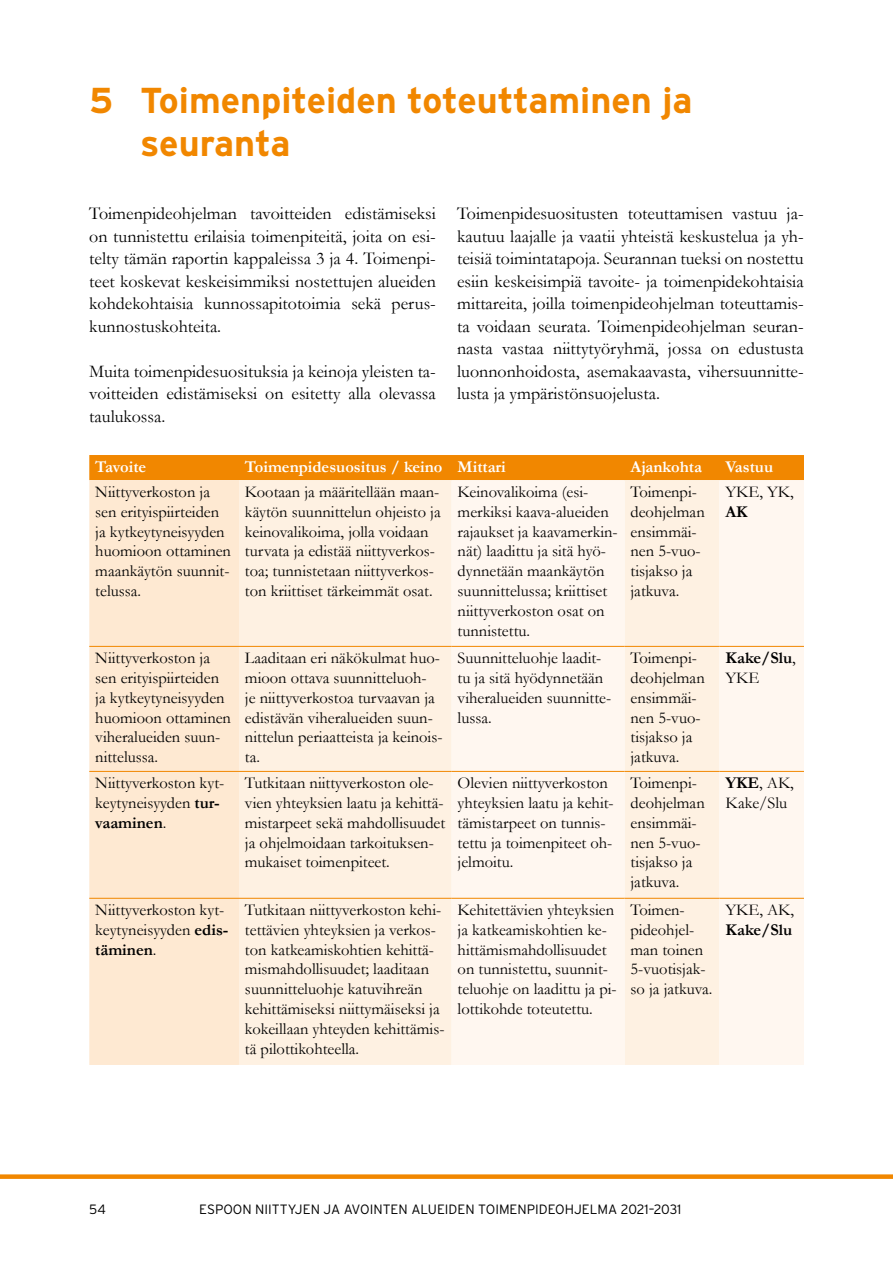
<style>
.page{position:relative;width:893px;height:1263px;background:#fff}
.page>*{position:absolute;margin:0;border:0;box-sizing:border-box;transform-origin:0 0}
.t1{font:700 36px/43.2px "Interstate";color:#f18700}
.Leipis{font:18px/22.5px "Garamond";color:#000;text-align:justify}
.taulukko_txt{font:16.5px/19.8px "Garamond";color:#000}
.taulukko_otsikko_bol{font:700 16.5px "Garamond";color:#fff}
.taulukko_txt-2{font:700 16.5px/19.8px "Garamond";color:#000}
.t2{font:300 13.5px "Interstate";color:#000}
.s1{font-weight:700}
.s2{font-weight:400}
</style>
<div class="page">
<div style="left:0;top:1174px;width:893px;height:5px;background:#f18700"></div>
<div style="left:89px;top:455px;width:715px;height:25px;background:#f18700"></div>
<div style="left:89px;top:480px;width:150px;height:585px;background:#fee9d2"></div>
<div style="left:239px;top:480px;width:213px;height:585px;background:#fef1e2"></div>
<svg style="left:452px;top:480px;width:352px;height:585px;fill:#fff7f0"></svg>
<hr style="left:89px;top:646px;width:150px;height:1px;background:#f18700">
<hr style="left:239px;top:646px;width:213px;height:1px;background:#f18700">
<hr style="left:452px;top:646px;width:172px;height:1px;background:#f18700">
<hr style="left:624px;top:646px;width:95px;height:1px;background:#f18700">
<hr style="left:719px;top:646px;width:85px;height:1px;background:#f18700">
<hr style="left:89px;top:771px;width:150px;height:1px;background:#f18700">
<hr style="left:239px;top:771px;width:213px;height:1px;background:#f18700">
<hr style="left:452px;top:771px;width:172px;height:1px;background:#f18700">
<hr style="left:624px;top:771px;width:95px;height:1px;background:#f18700">
<hr style="left:719px;top:771px;width:85px;height:1px;background:#f18700">
<hr style="left:89px;top:898px;width:150px;height:1px;background:#f18700">
<hr style="left:239px;top:898px;width:213px;height:1px;background:#f18700">
<hr style="left:452px;top:898px;width:172px;height:1px;background:#f18700">
<hr style="left:624px;top:898px;width:95px;height:1px;background:#f18700">
<hr style="left:719px;top:898px;width:85px;height:1px;background:#f18700">
<p class="t1" style="left:140px;top:78px;width:554px;text-indent:-51px">5 Toimenpiteiden toteuttaminen ja seuranta</p>
<p class="Leipis" style="left:89px;top:202px;width:348px">Toimenpideohjelman tavoitteiden edistämiseksi on tunnistettu erilaisia toimenpiteitä, joita on esi&shy;telty tämän raportin kappaleissa 3 ja 4. Toimenpi&shy;teet koskevat keskeisimmiksi nostettujen alueiden kohdekohtaisia kunnossapitotoimia sekä perus&shy;kunnostuskohteita.</p>
<p class="Leipis" style="left:89px;top:359px;width:348px">Muita toimenpidesuosituksia ja keinoja yleisten ta&shy;voitteiden edistämiseksi on esitetty alla olevassa taulukossa.</p>
<p class="Leipis" style="left:457px;top:202px;width:348px">Toimenpidesuositusten toteuttamisen vastuu ja&shy;kautuu laajalle ja vaatii yhteistä keskustelua ja yh&shy;teisiä toimintatapoja. Seurannan tueksi on nostettu esiin keskeisimpiä tavoite- ja toimenpidekohtaisia mittareita, joilla toimenpideohjelman toteuttamis&shy;ta voidaan seurata. Toimenpideohjelman seuran&shy;nasta vastaa niittytyöryhmä, jossa on edustusta luonnonhoidosta, asemakaavasta, vihersuunnitte&shy;lusta ja ympäristönsuojelusta.</p>
<p class="taulukko_otsikko_bol" style="left:95px;top:455px;width:52px">Tavoite</p>
<p class="taulukko_otsikko_bol" style="left:245px;top:455px;width:199px">Toimenpidesuositus / keino</p>
<p class="taulukko_otsikko_bol" style="left:458px;top:455px;width:50px">Mittari</p>
<p class="taulukko_otsikko_bol" style="left:630px;top:455px;width:73px">Ajankohta</p>
<p class="taulukko_otsikko_bol" style="left:725px;top:455px;width:49px">Vastuu</p>
<p class="taulukko_txt" style="left:95px;top:481px;width:137px">Niittyverkoston ja sen erityispiirteiden ja kytkeytyneisyyden huomioon ottaminen maankäytön suunnit&shy;telussa.</p>
<p class="taulukko_txt" style="left:245px;top:481px;width:197px">Kootaan ja määritellään maan&shy;käytön suunnittelun ohjeisto ja keinovalikoima, jolla voidaan turvata ja edistää niittyverkos&shy;toa; tunnistetaan niittyverkos&shy;ton kriittiset tärkeimmät osat.</p>
<p class="taulukko_txt" style="left:458px;top:481px;width:162px">Keinovalikoima (esi&shy;merkiksi kaava-alueiden rajaukset ja kaavamerkin&shy;nät) laadittu ja sitä hyö&shy;dynnetään maankäytön suunnittelussa; kriittiset niittyverkoston osat on tunnistettu.</p>
<p class="taulukko_txt" style="left:630px;top:481px;width:76px">Toimenpi&shy;deohjelman ensimmäi&shy;nen 5-vuo&shy;tisjakso ja jatkuva.</p>
<p class="taulukko_txt" style="left:725px;top:481px;width:70px">YKE, YK,<br><span class="s1">AK</span></p>
<p class="taulukko_txt" style="left:95px;top:648px;width:137px">Niittyverkoston ja sen erityispiirteiden ja kytkeytyneisyyden huomioon ottaminen viheralueiden suun&shy;nittelussa.</p>
<p class="taulukko_txt" style="left:245px;top:648px;width:199px">Laaditaan eri näkökulmat huo&shy;mioon ottava suunnitteluoh-<br>je niittyverkostoa turvaavan ja edistävän viheralueiden suun&shy;nittelun periaatteista ja keinois&shy;ta.</p>
<p class="taulukko_txt" style="left:458px;top:648px;width:155px">Suunnitteluohje laadit&shy;tu ja sitä hyödynnetään viheralueiden suunnitte&shy;lussa.</p>
<p class="taulukko_txt" style="left:630px;top:648px;width:76px">Toimenpi&shy;deohjelman ensimmäi&shy;nen 5-vuo&shy;tisjakso ja jatkuva.</p>
<p class="taulukko_txt-2" style="left:725px;top:648px;width:72px">Kake/Slu<span class="s2">,<br>YKE</span></p>
<p class="taulukko_txt" style="left:95px;top:773px;width:131px">Niittyverkoston kyt&shy;keytyneisyyden <span class="s1">tur&shy;vaaminen</span>.</p>
<p class="taulukko_txt" style="left:245px;top:773px;width:202px">Tutkitaan niittyverkoston ole&shy;vien yhteyksien laatu ja kehittä&shy;mistarpeet sekä mahdollisuudet ja ohjelmoidaan tarkoituksen&shy;mukaiset toimenpiteet.</p>
<p class="taulukko_txt" style="left:458px;top:773px;width:158px">Olevien niittyverkoston yhteyksien laatu ja kehit&shy;tämistarpeet on tunnis&shy;tettu ja toimenpiteet oh&shy;jelmoitu.</p>
<p class="taulukko_txt" style="left:630px;top:773px;width:76px">Toimenpi&shy;deohjelman ensimmäi&shy;nen 5-vuo&shy;tisjakso ja jatkuva.</p>
<p class="taulukko_txt" style="left:725px;top:773px;width:70px"><span class="s1">YKE</span>, AK,</p>
<p class="taulukko_txt" style="left:725px;top:792px;width:63px">Kake/Slu</p>
<p class="taulukko_txt" style="left:95px;top:899px;width:135px">Niittyverkoston kyt&shy;keytyneisyyden <span class="s1">edis&shy;täminen</span>.</p>
<p class="taulukko_txt" style="left:245px;top:899px;width:201px">Tutkitaan niittyverkoston kehi&shy;tettävien yhteyksien ja verkos&shy;ton katkeamiskohtien kehittä&shy;mismahdollisuudet; laaditaan suunnitteluohje katuvihreän kehittämiseksi niittymäiseksi ja kokeillaan yhteyden kehittämis&shy;tä pilottikohteella.</p>
<p class="taulukko_txt" style="left:458px;top:899px;width:161px">Kehitettävien yhteyksien ja katkeamiskohtien ke&shy;hittämismahdollisuudet on tunnistettu, suunnit&shy;teluohje on laadittu ja pi&shy;lottikohde toteutettu.</p>
<p class="taulukko_txt" style="left:630px;top:899px;width:84px">Toimen&shy;pideohjel&shy;man toinen<br>5-vuotisjak&shy;so ja jatkuva.</p>
<p class="taulukko_txt" style="left:725px;top:899px;width:70px">YKE, AK,</p>
<p class="taulukko_txt-2" style="left:725px;top:920px;width:68px">Kake/Slu</p>
<p class="t2" style="left:89px;top:1201px;width:18px">54</p>
<p class="t2" style="left:199px;top:1201px;width:483px">ESPOON NIITTYJEN JA AVOINTEN ALUEIDEN TOIMENPIDEOHJELMA 2021–2031</p>
</div>
